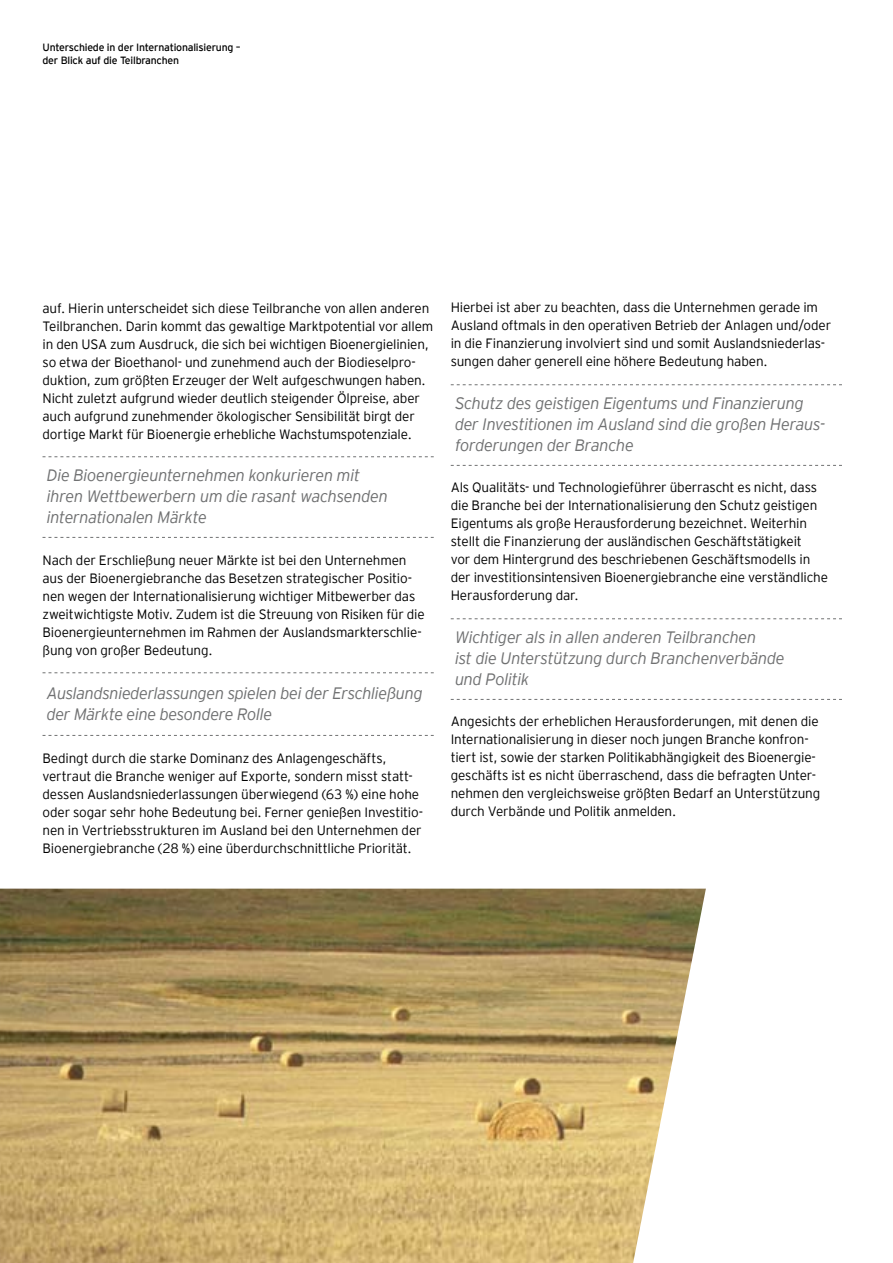
<style>
.page{position:relative;width:893px;height:1263px;background:#fff}
.page>*{position:absolute;margin:0;border:0;box-sizing:border-box;transform-origin:0 0}
.t1{font:italic 300 16.5px/21px "EY Interstate";letter-spacing:-.025em;color:#707172}
.t2{font:300 13.5px/18px "EY Interstate";letter-spacing:-.01em;color:#000}
.t3{font:10.5px/13.5px "EY Interstate";letter-spacing:-.02em;color:#000}
</style>
<div class="page">
<img style="left:0;top:889px;width:706px;height:374px">
<svg style="left:451px;top:699px;width:391px;height:1px"></svg>
<svg style="left:451px;top:618px;width:391px;height:1px"></svg>
<svg style="left:451px;top:465px;width:391px;height:1px"></svg>
<svg style="left:451px;top:384px;width:391px;height:1px"></svg>
<svg style="left:43px;top:537px;width:391px;height:1px"></svg>
<svg style="left:43px;top:456px;width:391px;height:1px"></svg>
<svg style="left:43px;top:735px;width:391px;height:1px"></svg>
<svg style="left:43px;top:672px;width:391px;height:1px"></svg>
<p class="t3" style="left:43px;top:40px;width:200px">Unterschiede in der I nternationalisierung – der Blick auf die Teilbranchen</p>
<p class="t2" style="left:43px;top:298px;width:392px">auf. Hierin unterscheidet sich diese Teilbranche von allen anderen Teilbranchen. Darin kommt das gewaltige Marktpotential vor allem in den USA zum Ausdruck, die sich bei wichtigen Bioenergielinien, so etwa der Bioethanol- und zunehmend auch der Biodieselpro&shy;duktion, zum größten Erzeuger der Welt aufgeschwungen haben.<br>Nicht zuletzt aufgrund wieder deutlich steigender Ölpreise, aber auch aufgrund zunehmender ökologischer Sensibilität birgt der dortige Markt für Bioenergie erhebliche Wachstumspotenziale.</p>
<p class="t1" style="left:47px;top:464px;width:343px">Die Bioenergieunternehmen konkurieren mit ihren Wettbewerbern um die rasant wachsenden internationalen Märkte</p>
<p class="t2" style="left:43px;top:550px;width:384px">Nach der Erschließung neuer Märkte ist bei den Unternehmen aus der Bioenergiebranche das Besetzen strategischer Positio&shy;nen wegen der Internationalisierung wichtiger Mitbewerber das zweitwichtigste Motiv. Zudem ist die Streuung von Risiken für die Bioenergieunternehmen im Rahmen der Auslandsmarkterschlie&shy;ßung von großer Bedeutung.</p>
<p class="t1" style="left:47px;top:681px;width:378px">Auslandsniederlassungen spielen bei der Erschließung der Märkte eine besondere Rolle</p>
<p class="t2" style="left:43px;top:748px;width:382px">Bedingt durch die starke Dominanz des Anlagengeschäfts, vertraut die Branche weniger auf Exporte, sondern misst statt&shy;dessen Auslandsniederlassungen überwiegend (63 %) eine hohe oder sogar sehr hohe Bedeutung bei. Ferner genießen Investitio&shy;nen in Vertriebsstrukturen im Ausland bei den Unternehmen der Bioenergiebranche (28 %) eine überdurchschnittliche Priorität.</p>
<p class="t2" style="left:451px;top:298px;width:382px">Hierbei ist aber zu beachten, dass die Unternehmen gerade im Ausland oftmals in den operativen Betrieb der Anlagen und/oder in die Finanzierung involviert sind und somit Auslandsniederlas&shy;sungen daher generell eine höhere Bedeutung haben.</p>
<p class="t1" style="left:455px;top:392px;width:372px">Schutz des geistigen Eigentums und Finanzierung der Investitionen im Ausland sind die großen Heraus&shy;forderungen der Branche</p>
<p class="t2" style="left:451px;top:478px;width:379px">Als Qualitäts- und Technologieführer überrascht es nicht, dass die Branche bei der Internationalisierung den Schutz geistigen Eigentums als große Herausforderung bezeichnet. Weiterhin stellt die Finanzierung der ausländischen Geschäftstätigkeit<br>vor dem Hintergrund des beschriebenen Geschäftsmodells in der investitionsintensiven Bioenergiebranche eine verständliche Herausforderung dar.</p>
<p class="t1" style="left:455px;top:626px;width:331px">Wichtiger als in allen anderen Teilbranchen<br>ist die Unterstützung durch Branchenverbände und Politik</p>
<p class="t2" style="left:451px;top:712px;width:371px">Angesichts der erheblichen Herausforderungen, mit denen die Internationalisierung in dieser noch jungen Branche konfron&shy;tiert ist, sowie der starken Politikabhängigkeit des Bioenergie&shy;geschäfts ist es nicht überraschend, dass die befragten Unter&shy;nehmen den vergleichsweise größten Bedarf an Unterstützung durch Verbände und Politik anmelden.</p>
</div>
